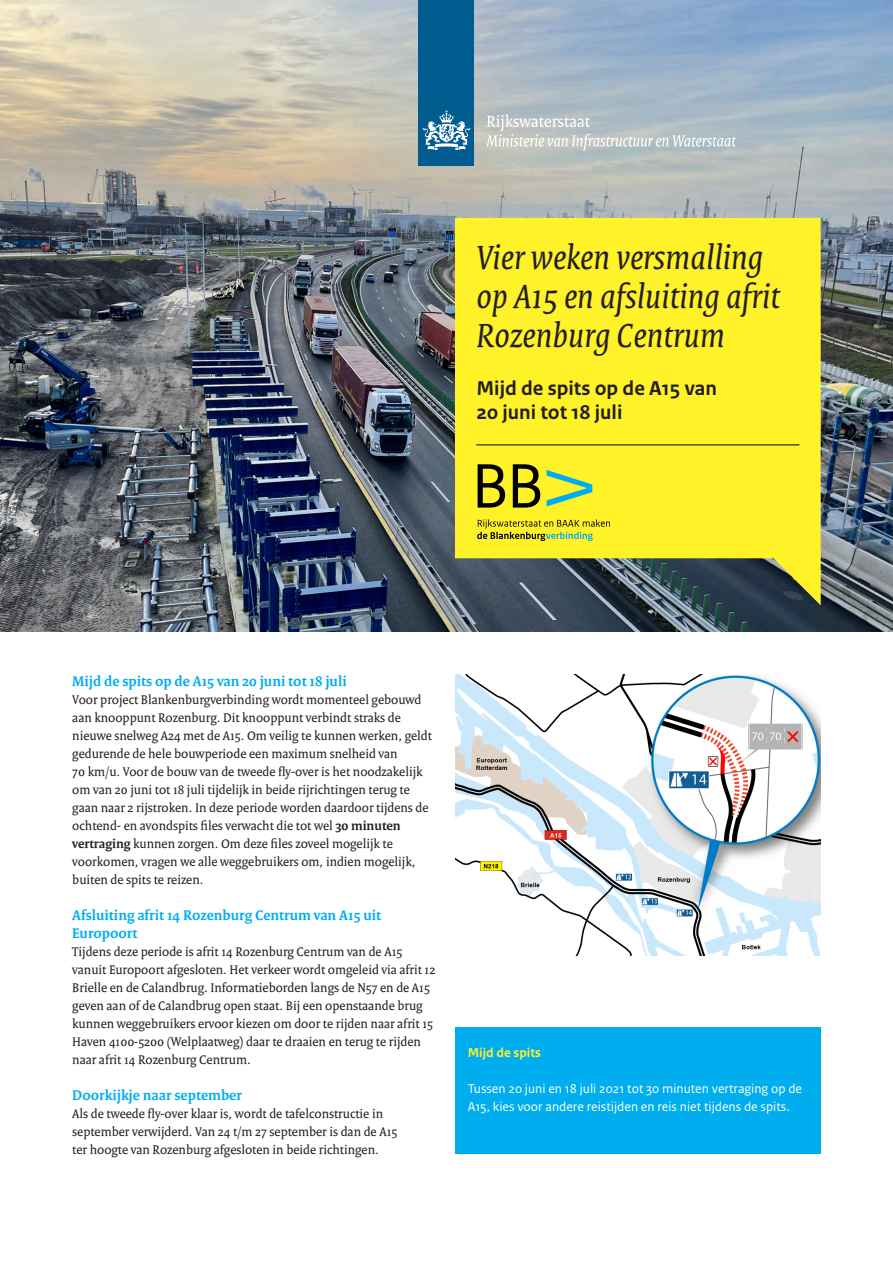
<style>
.page{position:relative;width:893px;height:1263px;background:#fff}
.page>*{position:absolute;margin:0;border:0;box-sizing:border-box;transform-origin:0 0}
.t1{font:54px/59.4px "Rijksoverheid Sans Heading";color:#231f20}
._05_RO_Alineakop{font:italic 36px/39px "Rijksoverheid Serif";letter-spacing:.01em;color:#231f20}
._05_RO_Alineakop-2{font:700 21px "Rijksoverheid Sans Text";color:#231f20}
._05_RO_Alineakop-3{font:700 15px/18px "Rijksoverheid Serif";color:#00aeef}
._10_RO_Broodtekst{font:13.5px/18px "Rijksoverheid Serif";color:#231f20}
._25_RO_Kader_Broodte{font:13.5px/18px "Rijksoverheid Sans Text";color:#fff}
._23_RO_Kader_Subkop{font:700 13.5px "Rijksoverheid Sans Text";color:#fff229}
.s1{font-weight:700}
</style>
<div class="page">
<img style="left:0;top:0;width:893px;height:631px">
<img style="left:455px;top:674px;width:366px;height:282px">
<div style="left:455px;top:1028px;width:366px;height:126px;background:#00aeef"></div>
<div style="left:419px;top:0;width:55px;height:166px;background:#005b8f"></div>
<svg style="left:423px;top:110px;width:47px;height:40px"></svg>
<svg style="left:486px;top:114px;width:250px;height:37px;background:#bec7c9"></svg>
<div style="left:455px;top:218px;width:366px;height:340px;background:#fff229"></div>
<svg style="left:477px;top:519px;width:133px;height:22px;background:#cac82b"></svg>
<svg style="left:478px;top:464px;width:27px;height:44px"></svg>
<svg style="left:513px;top:464px;width:27px;height:44px"></svg>
<svg style="left:547px;top:470px;width:45px;height:36px;background:#b0dc66"></svg>
<svg style="left:770px;top:555px;width:51px;height:50px;background:#939336"></svg>
<hr style="left:476px;top:444px;width:323px;height:1px;background:#000001">
<p class="_05_RO_Alineakop" style="left:476px;top:237px;width:288px">Vier weken versmalling</p>
<p class="_05_RO_Alineakop" style="left:476px;top:276px;width:305px">op A15 en afsluiting afrit<br>Rozenburg Centrum</p>
<p class="_05_RO_Alineakop-2" style="left:476px;top:376px;width:242px">Mijd de spits op de A15 van</p>
<p class="_05_RO_Alineakop-2" style="left:476px;top:400px;width:148px">20 juni tot 18 juli</p>
<h1 class="t1" style="left:474px;top:254px;width:251px">Type hier de titel</h1>
<p class="_05_RO_Alineakop-3" style="left:72px;top:672px;width:276px">Mijd de spits op de A15 van 20 juni tot 18 juli</p>
<p class="_10_RO_Broodtekst" style="left:72px;top:690px;width:361px">Voor project Blankenburgverbinding wordt momenteel gebouwd aan knooppunt Rozenburg. Dit knooppunt verbindt straks de nieuwe snelweg A24 met de A15. Om veilig te kunnen werken, geldt gedurende de hele bouwperiode een maximum snelheid van<br>70 km/u. Voor de bouw van de tweede fly-over is het noodzakelijk om van 20 juni tot 18 juli tijdelijk in beide rijrichtingen terug te gaan naar 2 rijstroken. In deze periode worden daardoor tijdens de ochtend- en avondspits files verwacht die tot wel <span class="s1">30 minuten vertraging</span> kunnen zorgen. Om deze files zoveel mogelijk te voorkomen, vragen we alle weggebruikers om, indien mogelijk, buiten de spits te reizen.</p>
<p class="_05_RO_Alineakop-3" style="left:72px;top:906px;width:310px">Afsluiting afrit 14 Rozenburg Centrum van A15 uit<br>Europoort</p>
<p class="_10_RO_Broodtekst" style="left:72px;top:942px;width:365px">Tijdens deze periode is afrit 14 Rozenburg Centrum van de A15 vanuit Europoort afgesloten. Het verkeer wordt omgeleid via afrit 12<br>Brielle en de Calandbrug. Informatieborden langs de N57 en de A15 geven aan of de Calandbrug open staat. Bij een openstaande brug kunnen weggebruikers ervoor kiezen om door te rijden naar afrit 15<br>Haven 4100-5200 (Welplaatweg) daar te draaien en terug te rijden naar afrit 14 Rozenburg Centrum.</p>
<p class="_05_RO_Alineakop-3" style="left:72px;top:1086px;width:171px">Doorkijkje naar september</p>
<p class="_10_RO_Broodtekst" style="left:72px;top:1104px;width:327px">Als de tweede fly-over klaar is, wordt de tafelconstructie in september verwijderd. Van 24 t/m 27 september is dan de A15 ter hoogte van Rozenburg afgesloten in beide richtingen.</p>
<p class="_23_RO_Kader_Subkop" style="left:468px;top:1045px;width:75px">Mijd de spits</p>
<p class="_25_RO_Kader_Broodte" style="left:468px;top:1080px;width:336px">Tussen 20 juni en 18 juli 2021 tot 30 minuten vertraging op de<br>A15, kies voor andere reistijden en reis niet tijdens de spits.</p>
</div>
